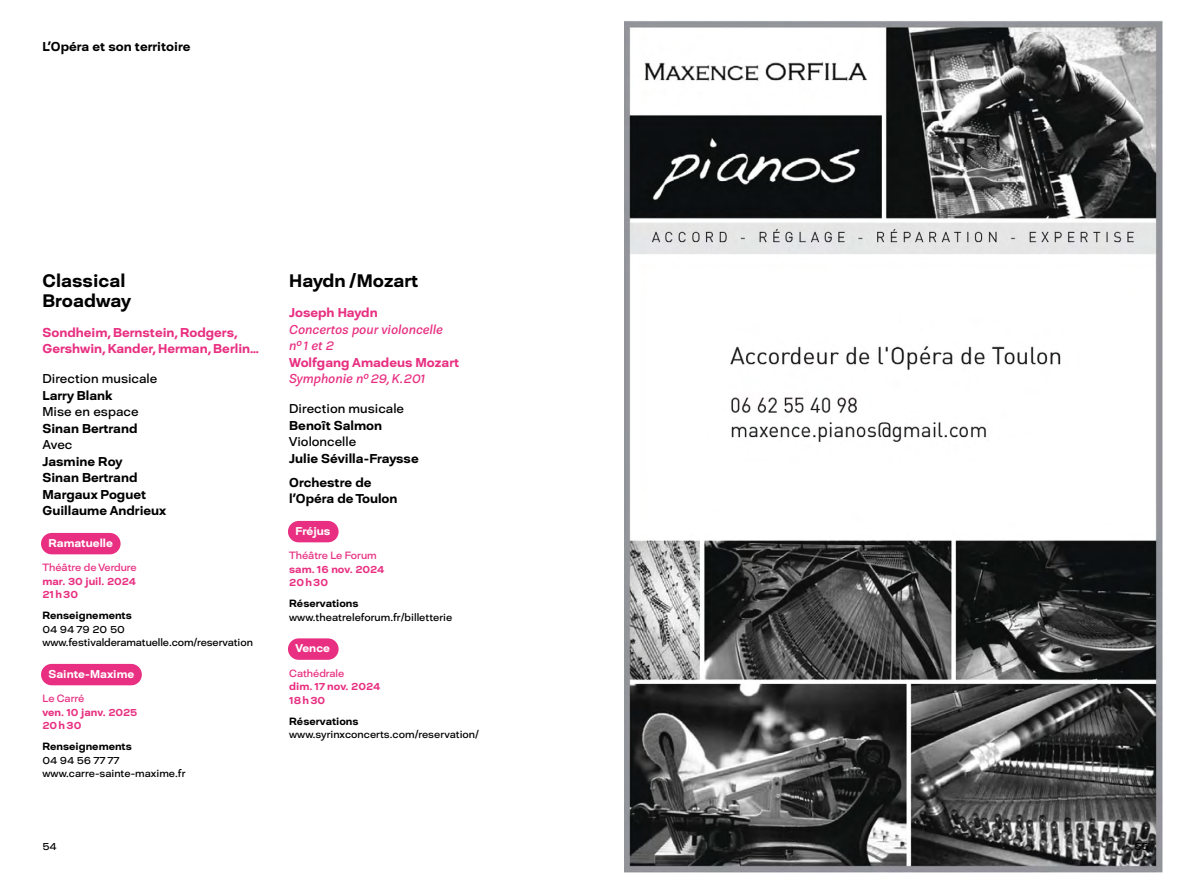
<style>
.page{position:relative;width:1191px;height:893px;background:#fff}
.page>*{position:absolute;margin:0;border:0;box-sizing:border-box;transform-origin:0 0}
.t1{font:700 18px/19.5px "David";color:#000}
.t2{font:700 12.75px/16.5px "David";color:#000}
.t3{font:700 12.75px/16.5px "David";color:#e82f81}
.t4{font:12.75px "David";color:#000}
.t5{font:italic 12.75px/16.5px "David";color:#e82f81}
.t6{font:700 11.25px "David";color:#fff}
.t7{font:10.5px/13.5px "David";color:#000}
.t8{font:700 10.5px/13.5px "David";color:#e82f81}
.t9{font:700 10.5px "David";color:#000}
.t10{font:10.5px "David";letter-spacing:-.005em;color:#e82f81}
</style>
<div class="page">
<img style="left:624px;top:21px;width:538px;height:851px">
<div style="left:288px;top:521px;width:50px;height:21px;background:#e82f81;border-radius:11px"></div>
<div style="left:288px;top:638px;width:50px;height:22px;background:#e82f81;border-radius:11px"></div>
<div style="left:41px;top:533px;width:80px;height:21px;background:#e82f81;border-radius:11px"></div>
<div style="left:41px;top:664px;width:101px;height:21px;background:#e82f81;border-radius:11px"></div>
<p class="t2" style="left:43px;top:37px;width:149px">L’Opéra et son territoire</p>
<h1 class="t1" style="left:43px;top:270px;width:90px">Classical<br>Broadway</h1>
<p class="t3" style="left:43px;top:323px;width:217px">Sondheim, Bernstein, Rodgers,<br>Gershwin, Kander, Herman, Berlin…</p>
<p class="t4" style="left:43px;top:369px;width:116px">Direction musicale</p>
<p class="t2" style="left:43px;top:386px;width:72px">Larry Blank</p>
<p class="t4" style="left:43px;top:402px;width:98px">Mise en espace</p>
<p class="t2" style="left:43px;top:419px;width:96px">Sinan Bertrand</p>
<p class="t4" style="left:43px;top:435px;width:31px">Avec</p>
<p class="t2" style="left:43px;top:452px;width:125px">Jasmine Roy<br>Sinan Bertrand<br>Margaux Poguet<br>Guillaume Andrieux</p>
<p class="t6" style="left:48px;top:535px;width:66px">Ramatuelle</p>
<p class="t10" style="left:43px;top:560px;width:96px">Théâtre de Verdure</p>
<p class="t8" style="left:43px;top:574px;width:95px">mar. 30 juil. 2024<br>21h30</p>
<p class="t9" style="left:43px;top:608px;width:91px">Renseignements</p>
<p class="t7" style="left:43px;top:622px;width:212px">04 94 79 20 50 www.festivalderamatuelle.com/reservation</p>
<p class="t6" style="left:48px;top:666px;width:87px">Sainte-Maxime</p>
<p class="t10" style="left:43px;top:691px;width:43px">Le Carré</p>
<p class="t8" style="left:43px;top:705px;width:96px">ven. 10 janv. 2025<br>20h30</p>
<p class="t9" style="left:43px;top:739px;width:91px">Renseignements</p>
<p class="t7" style="left:43px;top:753px;width:144px">04 94 56 77 77 www.carre-sainte-maxime.fr</p>
<h1 class="t1" style="left:289px;top:270px;width:131px">Haydn /Mozart</h1>
<p class="t3" style="left:289px;top:304px;width:90px">Joseph Haydn</p>
<p class="t5" style="left:289px;top:320px;width:155px">Concertos pour violoncelle no 1 et 2</p>
<p class="t3" style="left:289px;top:353px;width:171px">Wolfgang Amadeus Mozart</p>
<p class="t5" style="left:289px;top:370px;width:138px">Symphonie no29, K.201</p>
<p class="t4" style="left:289px;top:399px;width:116px">Direction musicale</p>
<p class="t2" style="left:289px;top:416px;width:94px">Benoît Salmon</p>
<p class="t4" style="left:289px;top:432px;width:69px">Violoncelle</p>
<p class="t2" style="left:289px;top:445px;width:131px;line-height:24px">Julie Sévilla-Fraysse<br>Orchestre de</p>
<p class="t2" style="left:289px;top:490px;width:110px">l’Opéra de Toulon</p>
<p class="t6" style="left:295px;top:523px;width:37px">Fréjus</p>
<p class="t10" style="left:289px;top:548px;width:89px">Théâtre Le Forum</p>
<p class="t8" style="left:289px;top:562px;width:97px">sam. 16 nov. 2024<br>20h30</p>
<p class="t9" style="left:289px;top:596px;width:71px">Réservations</p>
<p class="t7" style="left:289px;top:610px;width:165px">www.theatreleforum.fr/billetterie</p>
<p class="t6" style="left:295px;top:640px;width:36px">Vence</p>
<p class="t10" style="left:289px;top:665px;width:57px">Cathédrale</p>
<p class="t8" style="left:289px;top:679px;width:93px">dim. 17 nov. 2024<br>18h30</p>
<p class="t9" style="left:289px;top:713px;width:71px">Réservations</p>
<p class="t7" style="left:289px;top:727px;width:191px">www.syrinxconcerts.com/reservation/</p>
<p class="t7" style="left:43px;top:839px;width:16px">54</p>
<p class="t7" style="left:1134px;top:839px;width:16px">55</p>
</div>
